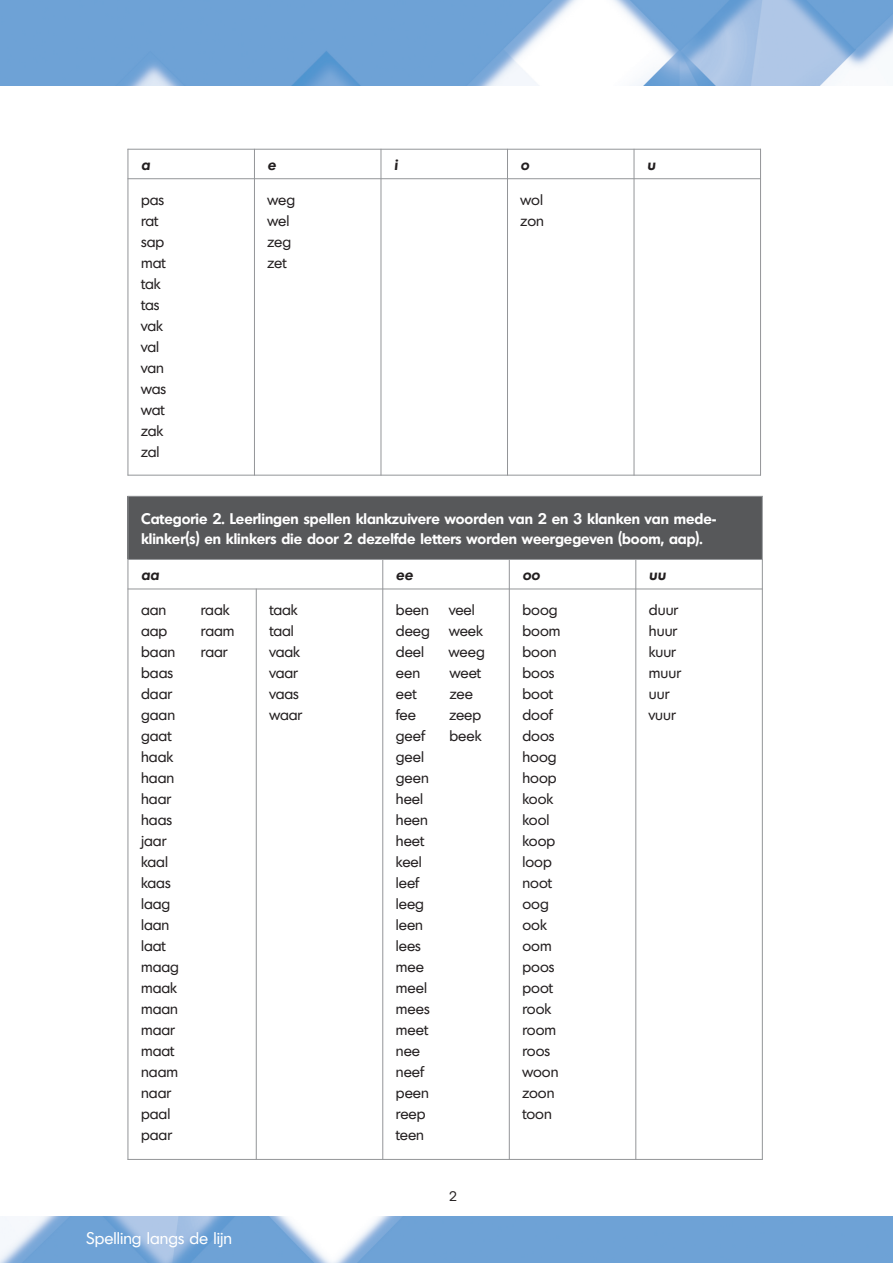
<style>
.page{position:relative;width:893px;height:1263px;background:#fff}
.page>*{position:absolute;margin:0;border:0;box-sizing:border-box;transform-origin:0 0}
.t1{font:16.5px "Montreal";color:#fff}
.t2{font:15px/21px "Montreal";color:#231f20}
.t3{font:600 15px/19.5px "Montreal";color:#fff}
.t4{font:italic 600 15px "Montreal";color:#231f20}
.t5{font:13.5px "Montreal";color:#231f20}
</style>
<div class="page">
<img style="left:0;top:0;width:893px;height:85px">
<img style="left:0;top:1216px;width:893px;height:47px">
<hr style="left:128px;top:149px;width:1px;height:326px;background:#939598">
<hr style="left:254px;top:149px;width:1px;height:326px;background:#939598">
<hr style="left:381px;top:149px;width:1px;height:326px;background:#939598">
<hr style="left:507px;top:149px;width:1px;height:326px;background:#939598">
<hr style="left:634px;top:149px;width:1px;height:326px;background:#939598">
<hr style="left:760px;top:149px;width:1px;height:326px;background:#939598">
<hr style="left:128px;top:149px;width:633px;height:1px;background:#939598">
<hr style="left:128px;top:178px;width:633px;height:1px;background:#939598">
<hr style="left:128px;top:475px;width:633px;height:1px;background:#939598">
<div style="left:128px;top:496px;width:634px;height:63px;background:#57585a"></div>
<hr style="left:128px;top:496px;width:1px;height:664px;background:#939598">
<hr style="left:256px;top:589px;width:1px;height:571px;background:#939598">
<hr style="left:382px;top:559px;width:1px;height:601px;background:#939598">
<hr style="left:509px;top:559px;width:1px;height:601px;background:#939598">
<hr style="left:635px;top:559px;width:1px;height:601px;background:#939598">
<hr style="left:762px;top:496px;width:1px;height:664px;background:#939598">
<hr style="left:128px;top:496px;width:635px;height:1px;background:#939598">
<hr style="left:128px;top:559px;width:635px;height:1px;background:#939598">
<hr style="left:128px;top:589px;width:635px;height:1px;background:#939598">
<hr style="left:128px;top:1159px;width:635px;height:1px;background:#939598">
<p class="t4" style="left:141px;top:155px;width:10px">a</p>
<p class="t4" style="left:268px;top:155px;width:10px">e</p>
<p class="t4" style="left:394px;top:155px;width:5px">i</p>
<p class="t4" style="left:521px;top:155px;width:10px">o</p>
<p class="t4" style="left:647px;top:155px;width:10px">u</p>
<p class="t2" style="left:141px;top:188px;width:27px">pas rat sap mat tak tas vak val van was wat zak zal</p>
<p class="t2" style="left:268px;top:188px;width:29px">weg wel zeg zet</p>
<p class="t2" style="left:521px;top:188px;width:25px">wol zon</p>
<p class="t3" style="left:141px;top:508px;width:577px">Categorie 2. Leerlingen spellen klankzuivere woorden van 2 en 3 klanken van mede&shy;klinker(s) en klinkers die door 2 dezelfde letters worden weergegeven (boom, aap).</p>
<p class="t4" style="left:141px;top:565px;width:19px">aa</p>
<p class="t4" style="left:396px;top:565px;width:19px">ee</p>
<p class="t4" style="left:522px;top:565px;width:19px">oo</p>
<p class="t4" style="left:649px;top:565px;width:18px">uu</p>
<p class="t2" style="left:141px;top:599px;width:27px">aan</p>
<p class="t2" style="left:201px;top:599px;width:30px">raak</p>
<p class="t2" style="left:141px;top:620px;width:28px">aap</p>
<p class="t2" style="left:201px;top:620px;width:35px">raam</p>
<p class="t2" style="left:141px;top:641px;width:36px">baan</p>
<p class="t2" style="left:201px;top:641px;width:28px">raar</p>
<p class="t2" style="left:141px;top:662px;width:39px">baas daar gaan gaat haak haan haar haas jaar kaal kaas laag laan laat maag maak maan maar maat naam naar paal paar</p>
<p class="t2" style="left:269px;top:599px;width:34px">taak taal vaak vaar vaas waar</p>
<p class="t2" style="left:396px;top:599px;width:35px">been</p>
<p class="t2" style="left:449px;top:599px;width:27px">veel</p>
<p class="t2" style="left:522px;top:599px;width:40px">boog boom boon boos boot doof doos hoog hoop kook kool koop loop noot oog ook oom poos poot rook room roos woon zoon toon</p>
<p class="t2" style="left:649px;top:599px;width:33px">duur huur kuur muur uur vuur</p>
<p class="t2" style="left:396px;top:620px;width:36px">deeg</p>
<p class="t2" style="left:449px;top:620px;width:35px">week</p>
<p class="t2" style="left:396px;top:641px;width:30px">deel</p>
<p class="t2" style="left:449px;top:641px;width:37px">weeg</p>
<p class="t2" style="left:396px;top:662px;width:26px">een</p>
<p class="t2" style="left:450px;top:662px;width:33px">weet</p>
<p class="t2" style="left:396px;top:683px;width:22px">eet</p>
<p class="t2" style="left:450px;top:683px;width:25px">zee</p>
<p class="t2" style="left:396px;top:704px;width:21px">fee</p>
<p class="t2" style="left:449px;top:704px;width:33px">zeep</p>
<p class="t2" style="left:396px;top:725px;width:30px">geef</p>
<p class="t2" style="left:449px;top:725px;width:33px">beek</p>
<p class="t2" style="left:396px;top:746px;width:35px">geel geen heel heen heet keel leef leeg leen lees mee meel mees meet nee neef peen reep teen</p>
<p class="t1" style="left:87px;top:1227px;width:147px">Spelling langs de lijn</p>
<p class="t5" style="left:449px;top:1188px;width:9px">2</p>
</div>
